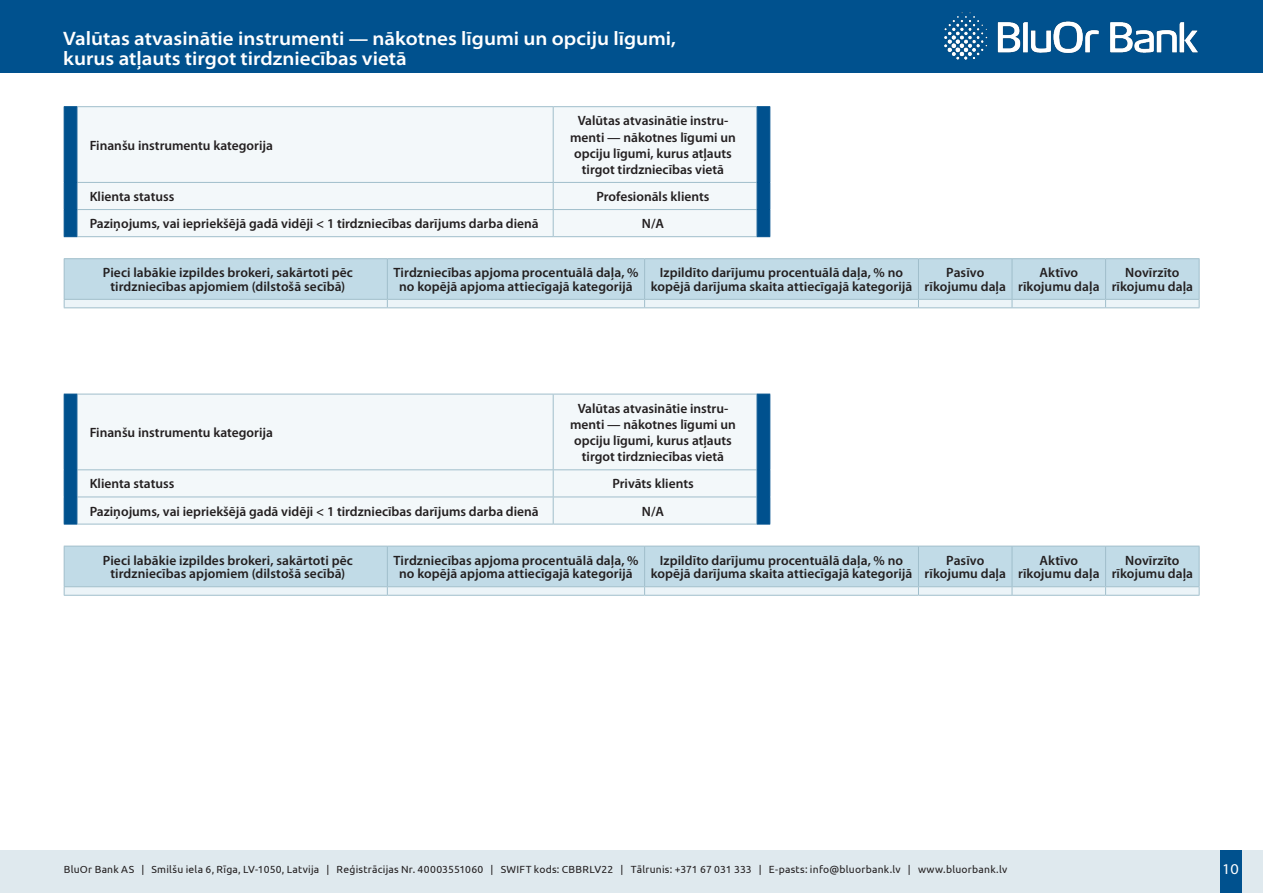
<style>
.page{position:relative;width:1263px;height:893px;background:#fff}
.page>*{position:absolute;margin:0;border:0;box-sizing:border-box;transform-origin:0 0}
.t1{font:600 semi-expanded 19.5px/19.5px "Myriad Pro";color:#fff}
.t2{font:semi-expanded 15px "Myriad Pro";color:#fff}
.headeris{font:600 13.5px/13.5px "Myriad Pro";color:#231f20;text-align:center}
.t3{font:10.35px "Ubuntu";letter-spacing:.025em;color:#231f20}
</style>
<div class="page">
<div style="left:0;top:850px;width:1263px;height:43px;background:#dfe9ee"></div>
<div style="left:1219px;top:850px;width:22px;height:43px;background:#00518e"></div>
<div style="left:0;top:0;width:1263px;height:72px;background:#00518e"></div>
<img style="left:944px;top:12px;width:254px;height:48px">
<div style="left:78px;top:107px;width:679px;height:129px;background:#f3f8fa"></div>
<hr style="left:77px;top:106px;width:476px;height:1px;background:#a0becb">
<hr style="left:553px;top:106px;width:204px;height:1px;background:#a0becb">
<hr style="left:553px;top:107px;width:1px;height:75px;background:#a0becb">
<hr style="left:77px;top:182px;width:476px;height:1px;background:#a0becb">
<hr style="left:553px;top:182px;width:204px;height:1px;background:#a0becb">
<hr style="left:77px;top:209px;width:476px;height:1px;background:#a0becb">
<hr style="left:553px;top:209px;width:204px;height:1px;background:#a0becb">
<svg style="left:553px;top:183px;width:1px;height:53px"></svg>
<hr style="left:77px;top:236px;width:476px;height:1px;background:#a0becb">
<hr style="left:553px;top:236px;width:204px;height:1px;background:#a0becb">
<svg style="left:64px;top:106px;width:13px;height:1px"></svg>
<hr style="left:64px;top:107px;width:1px;height:75px;background:#00518e">
<hr style="left:77px;top:107px;width:1px;height:75px;background:#00518e">
<svg style="left:64px;top:182px;width:14px;height:55px"></svg>
<svg style="left:757px;top:106px;width:13px;height:1px"></svg>
<hr style="left:757px;top:107px;width:1px;height:75px;background:#00518e">
<hr style="left:769px;top:107px;width:1px;height:75px;background:#00518e">
<svg style="left:757px;top:182px;width:13px;height:55px"></svg>
<div style="left:65px;top:259px;width:1134px;height:40px;background:#c1dbe7"></div>
<hr style="left:64px;top:258px;width:323px;height:1px;background:#a0becb">
<hr style="left:64px;top:259px;width:1px;height:40px;background:#a0becb">
<hr style="left:387px;top:258px;width:258px;height:1px;background:#a0becb">
<hr style="left:387px;top:259px;width:1px;height:40px;background:#a0becb">
<hr style="left:645px;top:258px;width:273px;height:1px;background:#a0becb">
<hr style="left:644px;top:259px;width:1px;height:40px;background:#a0becb">
<hr style="left:918px;top:258px;width:94px;height:1px;background:#a0becb">
<hr style="left:918px;top:259px;width:1px;height:40px;background:#a0becb">
<hr style="left:1012px;top:258px;width:93px;height:1px;background:#a0becb">
<hr style="left:1012px;top:259px;width:1px;height:40px;background:#a0becb">
<hr style="left:1105px;top:258px;width:94px;height:1px;background:#a0becb">
<hr style="left:1105px;top:259px;width:1px;height:40px;background:#a0becb">
<hr style="left:1199px;top:259px;width:1px;height:40px;background:#a0becb">
<svg style="left:64px;top:299px;width:1136px;height:9px;background:#e0ebf0"></svg>
<hr style="left:64px;top:307px;width:323px;height:1px;background:#a0becb">
<div style="left:78px;top:395px;width:679px;height:129px;background:#f3f8fa"></div>
<hr style="left:77px;top:394px;width:476px;height:1px;background:#a0becb">
<hr style="left:553px;top:394px;width:204px;height:1px;background:#a0becb">
<hr style="left:553px;top:394px;width:1px;height:75px;background:#a0becb">
<hr style="left:77px;top:469px;width:476px;height:1px;background:#a0becb">
<hr style="left:553px;top:469px;width:204px;height:1px;background:#a0becb">
<hr style="left:77px;top:497px;width:476px;height:1px;background:#a0becb">
<hr style="left:553px;top:497px;width:204px;height:1px;background:#a0becb">
<svg style="left:553px;top:470px;width:1px;height:54px"></svg>
<hr style="left:77px;top:524px;width:476px;height:1px;background:#a0becb">
<hr style="left:553px;top:524px;width:204px;height:1px;background:#a0becb">
<svg style="left:65px;top:394px;width:12px;height:1px"></svg>
<hr style="left:64px;top:394px;width:1px;height:75px;background:#00518e">
<hr style="left:77px;top:394px;width:1px;height:75px;background:#00518e">
<svg style="left:64px;top:469px;width:14px;height:56px"></svg>
<hr style="left:757px;top:394px;width:1px;height:75px;background:#00518e">
<hr style="left:769px;top:394px;width:1px;height:75px;background:#00518e">
<svg style="left:757px;top:469px;width:13px;height:56px"></svg>
<div style="left:65px;top:547px;width:1134px;height:39px;background:#c1dbe7"></div>
<hr style="left:64px;top:546px;width:323px;height:1px;background:#a0becb">
<hr style="left:64px;top:546px;width:1px;height:40px;background:#a0becb">
<hr style="left:387px;top:546px;width:258px;height:1px;background:#a0becb">
<hr style="left:387px;top:546px;width:1px;height:40px;background:#a0becb">
<hr style="left:645px;top:546px;width:273px;height:1px;background:#a0becb">
<hr style="left:644px;top:546px;width:1px;height:40px;background:#a0becb">
<hr style="left:918px;top:546px;width:94px;height:1px;background:#a0becb">
<hr style="left:918px;top:546px;width:1px;height:40px;background:#a0becb">
<hr style="left:1012px;top:546px;width:93px;height:1px;background:#a0becb">
<hr style="left:1012px;top:546px;width:1px;height:40px;background:#a0becb">
<hr style="left:1105px;top:546px;width:94px;height:1px;background:#a0becb">
<hr style="left:1105px;top:546px;width:1px;height:40px;background:#a0becb">
<hr style="left:1199px;top:546px;width:1px;height:40px;background:#a0becb">
<hr style="left:387px;top:586px;width:258px;height:1px;background:#a0becb">
<hr style="left:645px;top:586px;width:273px;height:1px;background:#a0becb">
<hr style="left:918px;top:586px;width:94px;height:1px;background:#a0becb">
<hr style="left:1012px;top:586px;width:93px;height:1px;background:#a0becb">
<hr style="left:1105px;top:586px;width:94px;height:1px;background:#a0becb">
<hr style="left:387px;top:595px;width:258px;height:1px;background:#a0becb">
<hr style="left:645px;top:595px;width:273px;height:1px;background:#a0becb">
<hr style="left:918px;top:595px;width:94px;height:1px;background:#a0becb">
<hr style="left:1012px;top:595px;width:93px;height:1px;background:#a0becb">
<hr style="left:1105px;top:595px;width:94px;height:1px;background:#a0becb">
<hr style="left:64px;top:586px;width:323px;height:1px;background:#a0becb">
<svg style="left:64px;top:587px;width:1136px;height:8px;background:#e6f0f4"></svg>
<hr style="left:64px;top:595px;width:323px;height:1px;background:#a0becb">
<p class="t1" style="left:63px;top:29px;width:614px">Valūtas atvasinātie instrumenti — nākotnes līgumi un opciju līgumi, kurus atļauts tirgot tirdzniecības vietā</p>
<p class="headeris" style="left:90px;top:139px;width:185px">Finanšu instrumentu kategorija</p>
<p class="headeris" style="left:570px;top:113px;width:167px;line-height:16.2px">Valūtas atvasinātie instru&shy;menti — nākotnes līgumi un opciju līgumi, kurus atļauts tirgot tirdzniecības vietā</p>
<p class="headeris" style="left:90px;top:190px;width:86px">Klienta statuss</p>
<p class="headeris" style="left:596px;top:190px;width:114px">Profesionāls klients</p>
<p class="headeris" style="left:90px;top:217px;width:451px">Paziņojums, vai iepriekšējā gadā vidēji &lt; 1 tirdzniecības darījums darba dienā</p>
<p class="headeris" style="left:642px;top:217px;width:24px">N/A</p>
<p class="headeris" style="left:103px;top:266px;width:252px">Pieci labākie izpildes brokeri, sakārtoti pēc tirdzniecības apjomiem (dilstošā secībā)</p>
<p class="headeris" style="left:393px;top:266px;width:247px">Tirdzniecības apjoma procentuālā daļa, % no kopējā apjoma attiecīgajā kategorijā</p>
<p class="headeris" style="left:651px;top:266px;width:263px">Izpildīto darījumu procentuālā daļa, % no kopējā darījuma skaita attiecīgajā kategorijā</p>
<p class="headeris" style="left:924px;top:266px;width:83px">Pasīvo rīkojumu daļa</p>
<p class="headeris" style="left:1018px;top:266px;width:83px">Aktīvo rīkojumu daļa</p>
<p class="headeris" style="left:1112px;top:266px;width:83px">Novīrzīto rīkojumu daļa</p>
<p class="headeris" style="left:90px;top:426px;width:185px">Finanšu instrumentu kategorija</p>
<p class="headeris" style="left:570px;top:400px;width:167px;line-height:16.2px">Valūtas atvasinātie instru&shy;menti — nākotnes līgumi un opciju līgumi, kurus atļauts tirgot tirdzniecības vietā</p>
<p class="headeris" style="left:90px;top:477px;width:86px">Klienta statuss</p>
<p class="headeris" style="left:612px;top:477px;width:83px">Privāts klients</p>
<p class="headeris" style="left:90px;top:504px;width:451px">Paziņojums, vai iepriekšējā gadā vidēji &lt; 1 tirdzniecības darījums darba dienā</p>
<p class="headeris" style="left:642px;top:504px;width:24px">N/A</p>
<p class="headeris" style="left:103px;top:554px;width:252px">Pieci labākie izpildes brokeri, sakārtoti pēc tirdzniecības apjomiem (dilstošā secībā)</p>
<p class="headeris" style="left:393px;top:554px;width:247px">Tirdzniecības apjoma procentuālā daļa, % no kopējā apjoma attiecīgajā kategorijā</p>
<p class="headeris" style="left:651px;top:554px;width:263px">Izpildīto darījumu procentuālā daļa, % no kopējā darījuma skaita attiecīgajā kategorijā</p>
<p class="headeris" style="left:924px;top:554px;width:83px">Pasīvo rīkojumu daļa</p>
<p class="headeris" style="left:1018px;top:554px;width:83px">Aktīvo rīkojumu daļa</p>
<p class="headeris" style="left:1112px;top:554px;width:83px">Novīrzīto rīkojumu daļa</p>
<p class="t3" style="left:64px;top:863px;width:945px">BluOr Bank AS | Smilšu iela 6, Rīga, LV-1050, Latvija | Reģistrācijas Nr. 40003551060 | SWIFT kods: CBBRLV22 | Tālrunis: +371 67 031 333 | E-pasts: info@bluorbank.lv | www.bluorbank.lv</p>
<p class="t2" style="left:1222px;top:860px;width:18px">10</p>
</div>
